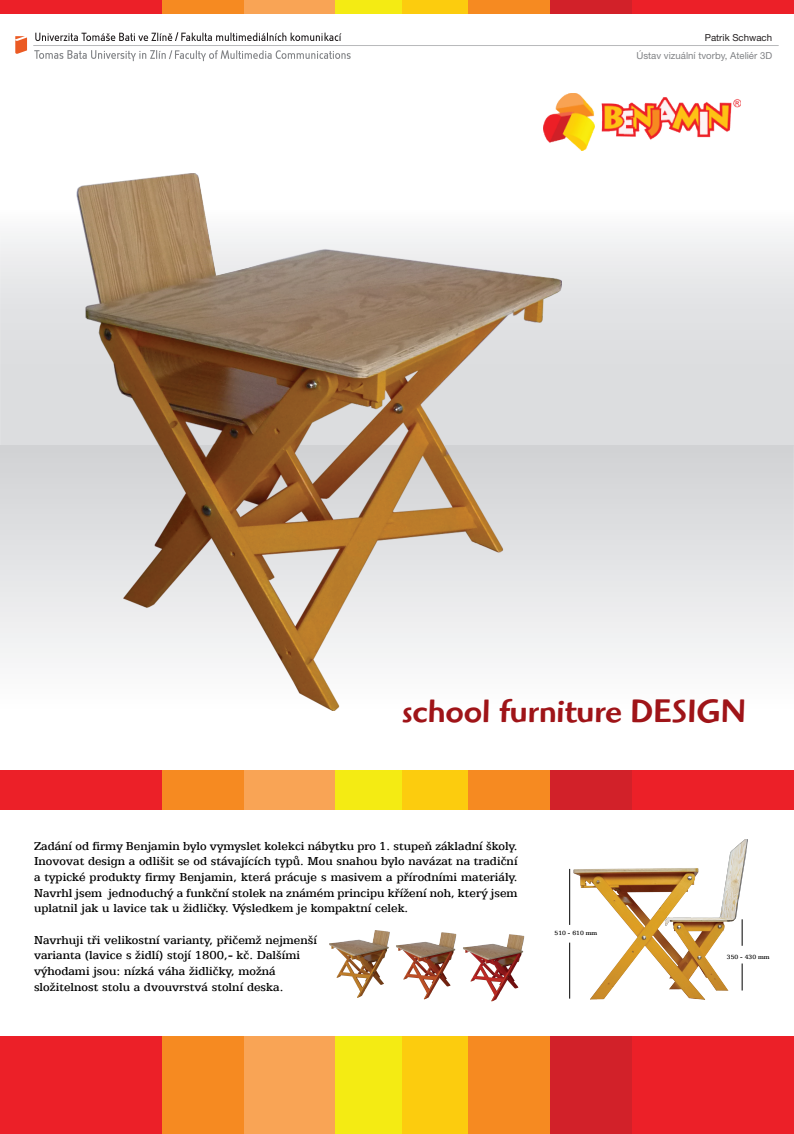
<style>
.page{position:relative;width:794px;height:1134px;background:#fff}
.page>*{position:absolute;margin:0;border:0;box-sizing:border-box;transform-origin:0 0}
.t1{font:500 33.64px "Highlander Itc TOT";color:#9f1418}
.t2{font:500 13.04px/15.6px "Egyptian 505 AT";color:#000;text-align:justify}
.t3{font:9.64px "Helvetica Neue";color:#808285}
.t4{font:9.64px "Helvetica Neue";color:#231f20}
.t5{font:500 6.8px "Egyptian 505 AT";color:#000}
</style>
<div class="page">
<div style="left:0;top:155px;width:794px;height:291px;background:linear-gradient(to bottom,#fff,#d3d4d7)"></div>
<div style="left:0;top:445px;width:794px;height:325px;background:linear-gradient(to bottom,#d1d2d4,#fff)"></div>
<img style="left:76px;top:173px;width:486px;height:537px">
<div style="left:631px;top:770px;width:163px;height:39px;background:#ec2028"></div>
<div style="left:0;top:770px;width:163px;height:39px;background:#ec2028"></div>
<div style="left:244px;top:770px;width:91px;height:39px;background:#f9a455"></div>
<div style="left:402px;top:770px;width:66px;height:39px;background:#fccc0e"></div>
<div style="left:335px;top:770px;width:67px;height:39px;background:#f4eb13"></div>
<div style="left:468px;top:770px;width:82px;height:39px;background:#f68a21"></div>
<div style="left:163px;top:770px;width:81px;height:39px;background:#f68a21"></div>
<div style="left:550px;top:770px;width:81px;height:39px;background:#d22129"></div>
<div style="left:631px;top:0;width:163px;height:14px;background:#ec2028"></div>
<div style="left:0;top:0;width:163px;height:14px;background:#ec2028"></div>
<div style="left:244px;top:0;width:91px;height:14px;background:#f9a455"></div>
<div style="left:402px;top:0;width:66px;height:14px;background:#fccc0e"></div>
<div style="left:335px;top:0;width:67px;height:14px;background:#f4eb13"></div>
<div style="left:468px;top:0;width:82px;height:14px;background:#f68a21"></div>
<div style="left:163px;top:0;width:81px;height:14px;background:#f68a21"></div>
<div style="left:550px;top:0;width:81px;height:14px;background:#d22129"></div>
<div style="left:631px;top:1036px;width:163px;height:98px;background:#ec2028"></div>
<div style="left:0;top:1036px;width:163px;height:98px;background:#ec2028"></div>
<div style="left:244px;top:1036px;width:91px;height:98px;background:#f9a455"></div>
<div style="left:402px;top:1036px;width:66px;height:98px;background:#fccc0e"></div>
<div style="left:335px;top:1036px;width:67px;height:98px;background:#f4eb13"></div>
<div style="left:468px;top:1036px;width:82px;height:98px;background:#f68a21"></div>
<div style="left:163px;top:1036px;width:81px;height:98px;background:#f68a21"></div>
<div style="left:550px;top:1036px;width:81px;height:98px;background:#d22129"></div>
<img style="left:573px;top:839px;width:174px;height:160px">
<img style="left:329px;top:931px;width:60px;height:66px">
<img style="left:396px;top:932px;width:61px;height:68px">
<img style="left:463px;top:934px;width:62px;height:68px">
<svg style="left:15px;top:36px;width:12px;height:18px"></svg>
<svg style="left:35px;top:32px;width:306px;height:9px"></svg>
<svg style="left:34px;top:50px;width:317px;height:11px"></svg>
<hr style="left:33px;top:45px;width:745px;height:1px;background:#808285">
<img style="left:544px;top:94px;width:196px;height:57px">
<hr style="left:569px;top:869px;width:1px;height:56px;background:#000">
<hr style="left:569px;top:943px;width:1px;height:56px;background:#000">
<svg style="left:742px;top:919px;width:1px;height:27px"></svg>
<svg style="left:742px;top:963px;width:1px;height:27px"></svg>
<p class="t4" style="left:705px;top:32px;width:69px">Patrik Schwach</p>
<p class="t3" style="left:636px;top:49px;width:137px">Ústav vizuální tvorby, Ateliér 3D</p>
<h1 class="t1" style="left:402px;top:692px;width:346px">school furniture DESIGN</h1>
<p class="t2" style="left:34px;top:838px;width:485px">Zadání od firmy Benjamin bylo vymyslet kolekci nábytku pro 1. stupeň základní školy.<br>Inovovat design a odlišit se od stávajících typů. Mou snahou bylo navázat na tradiční a typické produkty firmy Benjamin, která prácuje s masivem a přírodními materiály.<br>Navrhl jsem jednoduchý a funkční stolek na známém principu křížení noh, který jsem uplatnil jak u lavice tak u židličky. Výsledkem je kompaktní celek.</p>
<p class="t2" style="left:34px;top:931px;width:284px;text-align:left">Navrhuji tři velikostní varianty, přičemž nejmenší varianta (lavice s židlí) stojí 1800,- kč. Dalšími výhodami jsou: nízká váha židličky, možná složitelnost stolu a dvouvrstvá stolní deska.</p>
<p class="t5" style="left:554px;top:929px;width:44px">510 - 610 mm</p>
<p class="t5" style="left:727px;top:953px;width:44px">350 - 430 mm</p>
</div>
